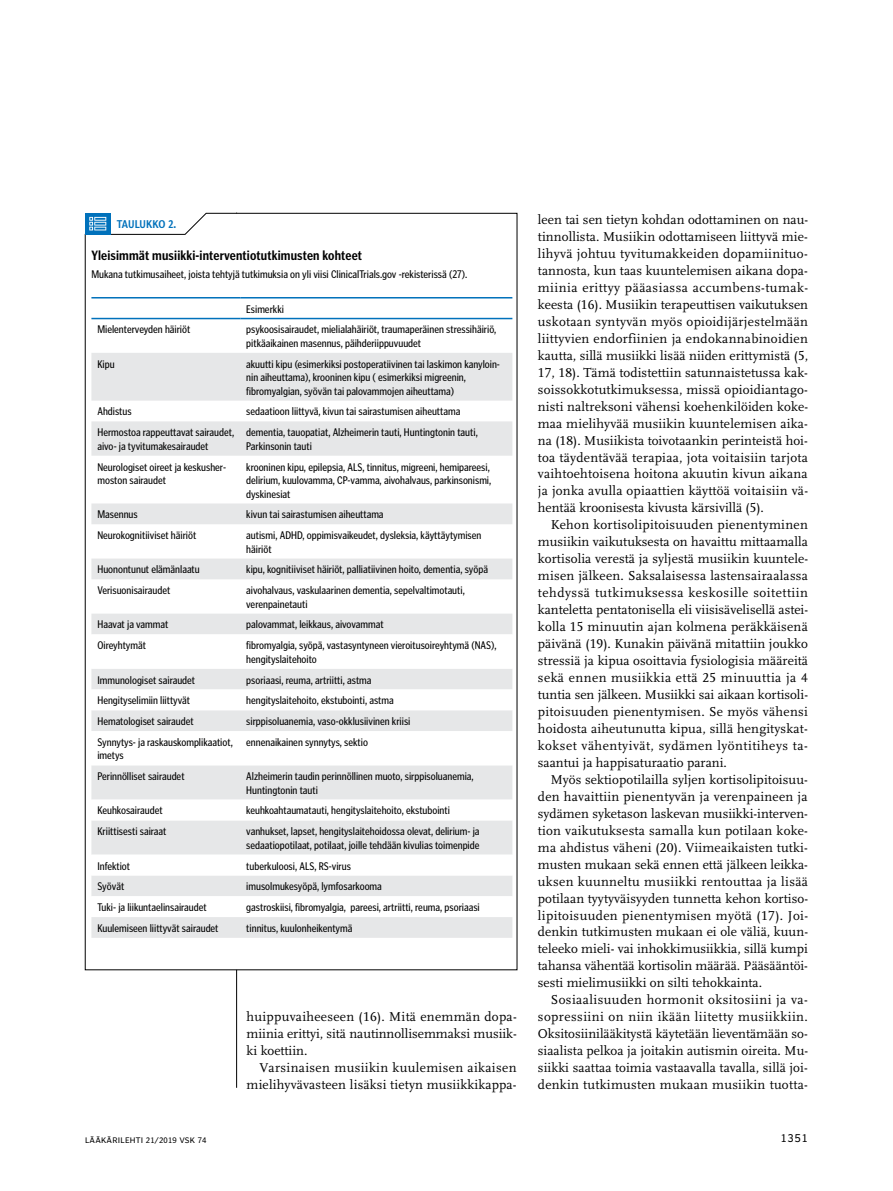
<style>
.page{position:relative;width:893px;height:1191px;background:#fff}
.page>*{position:absolute;margin:0;border:0;box-sizing:border-box;transform-origin:0 0}
.t1{font:13.5px/17px "Scala LF";color:#000;text-align:justify}
.t2{font:700 13.5px "Poynter Gothic Text Cond";letter-spacing:.01em;color:#000}
.t3{font:11.25px/13.5px "Poynter Gothic Text Cond";color:#000}
.t4{font:10.5px "Poynter Agate Two Comp";letter-spacing:.095em;color:#0071bb}
.t5{font:10.5px "Poynter Agate Zero";color:#000}
.t6{font:7.5px "Poynter Agate Zero";letter-spacing:.03em;color:#000}
</style>
<div class="page">
<hr style="left:236px;top:213px;width:1px;height:874px;background:#000">
<svg style="left:85px;top:213px;width:432px;height:757px"></svg>
<svg style="left:91px;top:353px;width:421px;height:584px;fill:#e6e7e8"></svg>
<svg style="left:91px;top:634px;width:421px;height:283px"></svg>
<hr style="left:91px;top:297px;width:149px;height:1px;background:#0071bb">
<hr style="left:240px;top:297px;width:272px;height:1px;background:#0071bb">
<hr style="left:91px;top:318px;width:149px;height:1px;background:#0071bb">
<hr style="left:240px;top:318px;width:272px;height:1px;background:#0071bb">
<div style="left:85px;top:213px;width:26px;height:21px;background:linear-gradient(to right,#0071bb,#0071bb)"></div>
<svg style="left:89px;top:217px;width:17px;height:13px"></svg>
<p class="t4" style="left:117px;top:217px;width:61px">TAULUKKO 2.</p>
<p class="t2" style="left:91px;top:247px;width:272px">Yleisimmät musiikki-interventiotutkimusten kohteet</p>
<p class="t3" style="left:91px;top:267px;width:377px">Mukana tutkimusaiheet, joista tehtyjä tutkimuksia on yli viisi ClinicalTrials.gov -rekisterissä (27).</p>
<p class="t3" style="left:246px;top:302px;width:39px">Esimerkki</p>
<p class="t3" style="left:97px;top:323px;width:94px">Mielenterveyden häiriöt</p>
<p class="t3" style="left:246px;top:323px;width:252px">psykoosisairaudet, mielialahäiriöt, traumaperäinen stressihäiriö, pitkäaikainen masennus, päihderiippuvuudet</p>
<p class="t3" style="left:97px;top:357px;width:19px">Kipu</p>
<p class="t3" style="left:246px;top:357px;width:255px">akuutti kipu (esimerkiksi postoperatiivinen tai laskimon kanyloin&shy;nin aiheuttama), krooninen kipu ( esimerkiksi migreenin, fibromyalgian, syövän tai palovammojen aiheuttama)</p>
<p class="t3" style="left:97px;top:405px;width:36px">Ahdistus</p>
<p class="t3" style="left:246px;top:405px;width:216px">sedaatioon liittyvä, kivun tai sairastumisen aiheuttama</p>
<p class="t3" style="left:97px;top:426px;width:138px">Hermostoa rappeuttavat sairaudet, aivo- ja tyvitumakesairaudet</p>
<p class="t3" style="left:246px;top:426px;width:233px">dementia, tauopatiat, Alzheimerin tauti, Huntingtonin tauti,<br>Parkinsonin tauti</p>
<p class="t3" style="left:97px;top:460px;width:130px">Neurologiset oireet ja keskusher&shy;moston sairaudet</p>
<p class="t3" style="left:246px;top:460px;width:247px">krooninen kipu, epilepsia, ALS, tinnitus, migreeni, hemipareesi, delirium, kuulovamma, CP-vamma, aivohalvaus, parkinsonismi, dyskinesiat</p>
<p class="t3" style="left:97px;top:508px;width:42px">Masennus</p>
<p class="t3" style="left:246px;top:508px;width:139px">kivun tai sairastumisen aiheuttama</p>
<p class="t3" style="left:97px;top:528px;width:100px">Neurokognitiiviset häiriöt</p>
<p class="t3" style="left:246px;top:528px;width:237px">autismi, ADHD, oppimisvaikeudet, dysleksia, käyttäytymisen häiriöt</p>
<p class="t3" style="left:97px;top:563px;width:104px">Huonontunut elämänlaatu</p>
<p class="t3" style="left:246px;top:563px;width:243px">kipu, kognitiiviset häiriöt, palliatiivinen hoito, dementia, syöpä</p>
<p class="t3" style="left:97px;top:583px;width:74px">Verisuonisairaudet</p>
<p class="t3" style="left:246px;top:583px;width:220px">aivohalvaus, vaskulaarinen dementia, sepelvaltimotauti, verenpainetauti</p>
<p class="t3" style="left:97px;top:618px;width:73px">Haavat ja vammat</p>
<p class="t3" style="left:246px;top:618px;width:139px">palovammat, leikkaus, aivovammat</p>
<p class="t3" style="left:97px;top:638px;width:50px">Oireyhtymät</p>
<p class="t3" style="left:246px;top:638px;width:252px">fibromyalgia, syöpä, vastasyntyneen vieroitusoireyhtymä (NAS), hengityslaitehoito</p>
<p class="t3" style="left:97px;top:673px;width:99px">Immunologiset sairaudet</p>
<p class="t3" style="left:246px;top:673px;width:127px">psoriaasi, reuma, artriitti, astma</p>
<p class="t3" style="left:97px;top:694px;width:94px">Hengityselimiin liittyvät</p>
<p class="t3" style="left:246px;top:694px;width:149px">hengityslaitehoito, ekstubointi, astma</p>
<p class="t3" style="left:97px;top:714px;width:98px">Hematologiset sairaudet</p>
<p class="t3" style="left:246px;top:714px;width:166px">sirppisoluanemia, vaso-okklusiivinen kriisi</p>
<p class="t3" style="left:97px;top:735px;width:137px">Synnytys- ja raskauskomplikaatiot, imetys</p>
<p class="t3" style="left:246px;top:735px;width:123px">ennenaikainen synnytys, sektio</p>
<p class="t3" style="left:97px;top:769px;width:89px">Perinnölliset sairaudet</p>
<p class="t3" style="left:246px;top:769px;width:229px">Alzheimerin taudin perinnöllinen muoto, sirppisoluanemia,<br>Huntingtonin tauti</p>
<p class="t3" style="left:97px;top:804px;width:67px">Keuhkosairaudet</p>
<p class="t3" style="left:246px;top:804px;width:205px">keuhkoahtaumatauti, hengityslaitehoito, ekstubointi</p>
<p class="t3" style="left:97px;top:824px;width:71px">Kriittisesti sairaat</p>
<p class="t3" style="left:246px;top:824px;width:235px">vanhukset, lapset, hengityslaitehoidossa olevat, delirium- ja sedaatiopotilaat, potilaat, joille tehdään kivulias toimenpide</p>
<p class="t3" style="left:97px;top:859px;width:34px">Infektiot</p>
<p class="t3" style="left:246px;top:859px;width:106px">tuberkuloosi, ALS, RS-virus</p>
<p class="t3" style="left:97px;top:879px;width:28px">Syövät</p>
<p class="t3" style="left:246px;top:879px;width:137px">imusolmukesyöpä, lymfosarkooma</p>
<p class="t3" style="left:97px;top:900px;width:111px">Tuki- ja liikuntaelinsairaudet</p>
<p class="t3" style="left:246px;top:900px;width:235px">gastroskiisi, fibromyalgia, pareesi, artriitti, reuma, psoriaasi</p>
<p class="t3" style="left:97px;top:921px;width:123px">Kuulemiseen liittyvät sairaudet</p>
<p class="t3" style="left:246px;top:921px;width:108px">tinnitus, kuulonheikentymä</p>
<p class="t1" style="left:247px;top:1008px;width:272px">huippuvaiheeseen (16). Mitä enemmän dopa&shy;miinia erittyi, sitä nautinnollisemmaksi musiik&shy;ki koettiin.</p>
<p class="t1" style="left:247px;top:1059px;width:271px;text-align:right">Varsinaisen musiikin kuulemisen aikaisen mielihyvävasteen lisäksi tietyn musiikkikappa-</p>
<p class="t1" style="left:538px;top:211px;width:272px">leen tai sen tietyn kohdan odottaminen on nau&shy;tinnollista. Musiikin odottamiseen liittyvä mie&shy;lihyvä johtuu tyvitumakkeiden dopamiinituo&shy;tannosta, kun taas kuuntelemisen aikana dopa&shy;miinia erittyy pääasiassa accumbens-tumak&shy;keesta (16). Musiikin terapeuttisen vaikutuksen uskotaan syntyvän myös opioidijärjestelmään liittyvien endorfiinien ja endokannabinoidien kautta, sillä musiikki lisää niiden erittymistä (5, 17, 18). Tämä todistettiin satunnaistetussa kak&shy;soissokkotutkimuksessa, missä opioidiantago&shy;nisti naltreksoni vähensi koehenkilöiden koke&shy;maa mielihyvää musiikin kuuntelemisen aika&shy;na (18). Musiikista toivotaankin perinteistä hoi&shy;toa täydentävää terapiaa, jota voitaisiin tarjota vaihtoehtoisena hoitona akuutin kivun aikana ja jonka avulla opiaattien käyttöä voitaisiin vä&shy;hentää kroonisesta kivusta kärsivillä (5).</p>
<p class="t1" style="left:538px;top:517px;width:272px;text-indent:13px">Kehon kortisolipitoisuuden pienentyminen musiikin vaikutuksesta on havaittu mittaamalla kortisolia verestä ja syljestä musiikin kuuntele&shy;misen jälkeen. Saksalaisessa lastensairaalassa tehdyssä tutkimuksessa keskosille soitettiin kanteletta pentatonisella eli viisisävelisellä astei&shy;kolla 15 minuutin ajan kolmena peräkkäisenä päivänä (19). Kunakin päivänä mitattiin joukko stressiä ja kipua osoittavia fysiologisia määreitä sekä ennen musiikkia että 25 minuuttia ja 4 tuntia sen jälkeen. Musiikki sai aikaan kortisoli&shy;pitoisuuden pienentymisen. Se myös vähensi hoidosta aiheutunutta kipua, sillä hengityskat&shy;kokset vähentyivät, sydämen lyöntitiheys ta&shy;saantui ja happisaturaatio parani.</p>
<p class="t1" style="left:538px;top:771px;width:272px;text-indent:13px">Myös sektiopotilailla syljen kortisolipitoisuu&shy;den havaittiin pienentyvän ja verenpaineen ja sydämen syketason laskevan musiikki-interven&shy;tion vaikutuksesta samalla kun potilaan koke&shy;ma ahdistus väheni (20). Viimeaikaisten tutki&shy;musten mukaan sekä ennen että jälkeen leikka&shy;uksen kuunneltu musiikki rentouttaa ja lisää potilaan tyytyväisyyden tunnetta kehon kortiso&shy;lipitoisuuden pienentymisen myötä (17). Joi&shy;denkin tutkimusten mukaan ei ole väliä, kuun&shy;teleeko mieli- vai inhokkimusiikkia, sillä kumpi tahansa vähentää kortisolin määrää. Pääsääntöi&shy;sesti mielimusiikki on silti tehokkainta.</p>
<p class="t1" style="left:538px;top:991px;width:272px;text-indent:13px">Sosiaalisuuden hormonit oksitosiini ja va&shy;sopressiini on niin ikään liitetty musiikkiin.<br>Oksitosiinilääkitystä käytetään lieventämään so&shy;siaalista pelkoa ja joitakin autismin oireita. Mu&shy;siikki saattaa toimia vastaavalla tavalla, sillä joi&shy;denkin tutkimusten mukaan musiikin tuotta-</p>
<p class="t6" style="left:85px;top:1135px;width:123px">LÄÄKÄRILEHTI 21/2019 VSK 74</p>
<p class="t5" style="left:781px;top:1132px;width:29px">1351</p>
</div>
